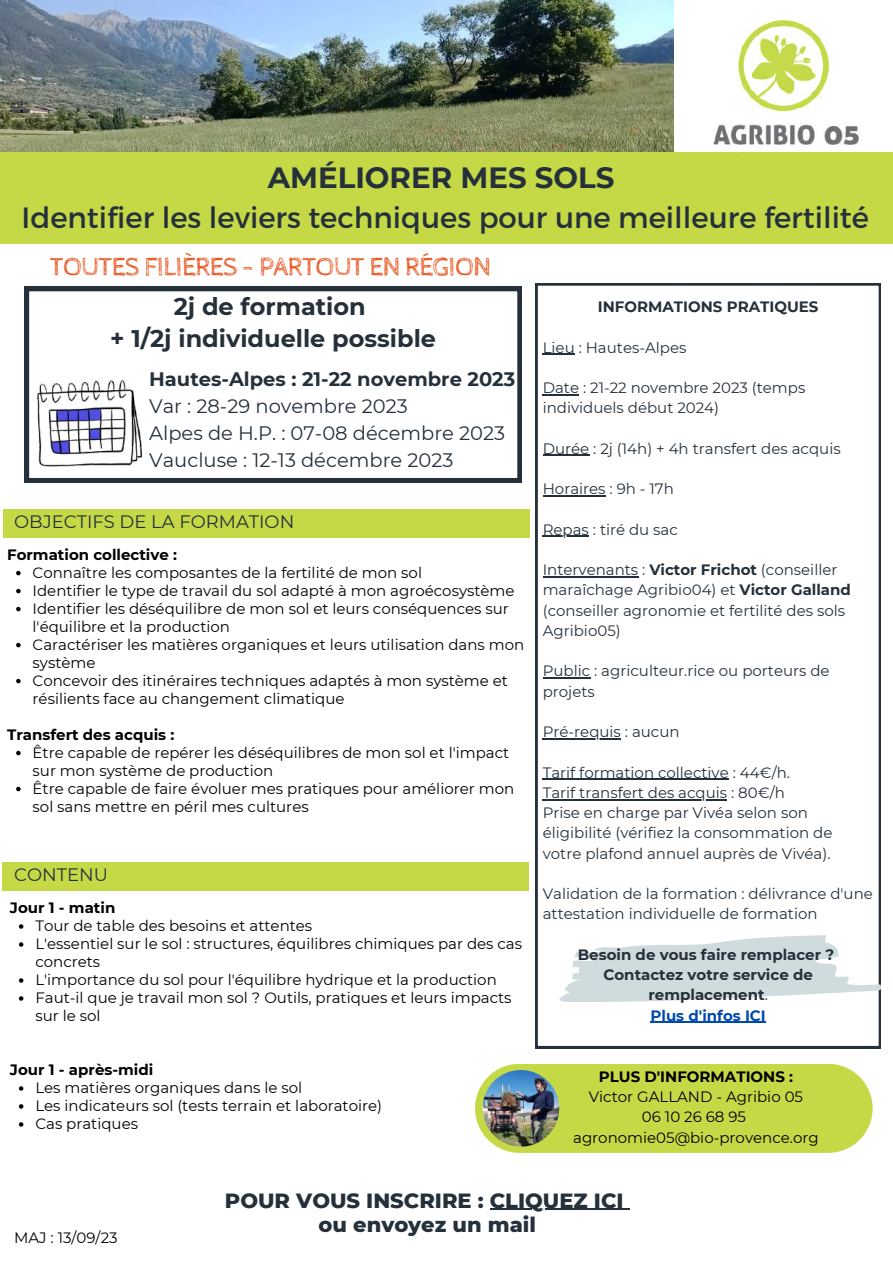
<style>
.page{position:relative;width:893px;height:1264px;background:#fff}
.page>*{position:absolute;margin:0;border:0;box-sizing:border-box;transform-origin:0 0}
.t1{font:29.25px "Montserrat";color:#25303b}
.t2{font:700 29.25px "Montserrat";color:#25303b}
.t3{font:26.1px "Cabin Sketch";letter-spacing:-.02em;color:#e9531b}
.t4{font:700 24px/32.5px "Montserrat";color:#25303b;text-align:center}
.t5{font:800 21px/24.8px "Montserrat";color:#25303b;text-align:center}
.t6{font:19.5px/27px "Montserrat";color:#25303b}
.t7{font:700 19.5px "Montserrat";color:#25303b}
.t8{font:18px "Montserrat";color:#25303b}
.t9{font:15px/18px "Montserrat";color:#000}
.t10{font:15px/20.2px "Montserrat";color:#25303b}
.t11{font:700 15px/20.2px "Montserrat";color:#25303b;text-align:center}
.t12{font:700 15px "Montserrat";color:#000}
.s1{font-weight:700}
.s2{font-weight:400}
.s3{color:#004aad}
</style>
<div class="page">
<img style="left:0;top:0;width:673px;height:152px">
<div style="left:0;top:152px;width:892px;height:91px;background:#c5d947"></div>
<svg style="left:535px;top:283px;width:345px;height:765px"></svg>
<svg style="left:557px;top:865px;width:324px;height:224px"></svg>
<div style="left:3px;top:509px;width:526px;height:28px;background:#c5d947"></div>
<div style="left:3px;top:861px;width:526px;height:29px;background:#c5d947"></div>
<img style="left:713px;top:20px;width:146px;height:125px">
<svg style="left:25px;top:287px;width:496px;height:195px"></svg>
<img style="left:32px;top:376px;width:113px;height:95px">
<hr style="left:542px;top:353px;width:32px;height:2px;background:#25303b">
<hr style="left:542px;top:394px;width:37px;height:1px;background:#25303b">
<hr style="left:542px;top:455px;width:47px;height:1px;background:#25303b">
<hr style="left:542px;top:495px;width:63px;height:1px;background:#25303b">
<hr style="left:542px;top:536px;width:47px;height:1px;background:#25303b">
<hr style="left:542px;top:576px;width:96px;height:1px;background:#25303b">
<hr style="left:542px;top:677px;width:48px;height:1px;background:#25303b">
<hr style="left:542px;top:738px;width:79px;height:1px;background:#25303b">
<hr style="left:542px;top:778px;width:186px;height:1px;background:#25303b">
<hr style="left:542px;top:799px;width:185px;height:1px;background:#25303b">
<hr style="left:650px;top:1021px;width:115px;height:1px;background:#004aad">
<svg style="left:16px;top:571px;width:5px;height:4px"></svg>
<svg style="left:16px;top:589px;width:5px;height:4px"></svg>
<svg style="left:16px;top:607px;width:5px;height:4px"></svg>
<svg style="left:16px;top:643px;width:5px;height:4px"></svg>
<svg style="left:16px;top:678px;width:5px;height:5px"></svg>
<svg style="left:16px;top:750px;width:5px;height:5px"></svg>
<svg style="left:16px;top:786px;width:5px;height:5px"></svg>
<svg style="left:19px;top:924px;width:4px;height:4px"></svg>
<svg style="left:19px;top:942px;width:4px;height:4px"></svg>
<svg style="left:19px;top:978px;width:4px;height:4px"></svg>
<svg style="left:19px;top:996px;width:4px;height:4px"></svg>
<svg style="left:19px;top:1086px;width:4px;height:4px"></svg>
<svg style="left:19px;top:1104px;width:4px;height:4px"></svg>
<svg style="left:19px;top:1122px;width:4px;height:4px"></svg>
<div style="left:475px;top:1063px;width:397px;height:89px;background:#c5d947;border-radius:45px"></div>
<img style="left:482px;top:1069px;width:77px;height:77px;border-radius:50%">
<hr style="left:490px;top:1208px;width:133px;height:1px;background:#25303b">
<h1 class="t2" style="left:268px;top:159px;width:348px">AMÉLIORER MES SOLS</h1>
<h1 class="t1" style="left:22px;top:199px;width:848px">Identifier les leviers techniques pour une meilleure fertilité</h1>
<h2 class="t3" style="left:50px;top:252px;width:442px">TOUTES FILIÈRES - PARTOUT EN RÉGION</h2>
<h3 class="t4" style="left:110px;top:290px;width:327px">2j de formation<br>+ 1/2j individuelle possible</h3>
<h3 class="t7" style="left:149px;top:367px;width:367px">Hautes-Alpes : 21-22 novembre 2023</h3>
<h3 class="t6" style="left:149px;top:393px;width:357px">Var : 28-29 novembre 2023<br>Alpes de H.P. : 07-08 décembre 2023<br>Vaucluse : 12-13 décembre 2023</h3>
<p class="t8" style="left:14px;top:510px;width:282px">OBJECTIFS DE LA FORMATION</p>
<p class="t12" style="left:7px;top:545px;width:171px">Formation collective :</p>
<p class="t9" style="left:33px;top:563px;width:493px">Connaître les composantes de la fertilité de mon sol<br>Identifier le type de travail du sol adapté à mon agroécosystème Identifier les déséquilibre de mon sol et leurs conséquences sur l'équilibre et la production<br>Caractériser les matières organiques et leurs utilisation dans mon système<br>Concevoir des itinéraires techniques adaptés à mon système et résilients face au changement climatique</p>
<p class="t9" style="left:33px;top:743px;width:483px">Être capable de repérer les déséquilibres de mon sol et l'impact sur mon système de production<br>Être capable de faire évoluer mes pratiques pour améliorer mon sol sans mettre en péril mes cultures</p>
<p class="t12" style="left:7px;top:725px;width:169px">Transfert des acquis :</p>
<p class="t8" style="left:14px;top:863px;width:95px">CONTENU</p>
<p class="t12" style="left:10px;top:898px;width:107px">Jour 1 - matin</p>
<p class="t9" style="left:35px;top:916px;width:488px">Tour de table des besoins et attentes<br>L'essentiel sur le sol : structures, équilibres chimiques par des cas concrets<br>L'importance du sol pour l'équilibre hydrique et la production Faut-il que je travail mon sol ? Outils, pratiques et leurs impacts sur le sol</p>
<p class="t11" style="left:598px;top:296px;width:222px">INFORMATIONS PRATIQUES</p>
<p class="t10" style="left:542px;top:337px;width:145px">Lieu : Hautes-Alpes</p>
<p class="t10" style="left:542px;top:377px;width:264px">Date : 21-22 novembre 2023 (temps individuels début 2024)</p>
<p class="t10" style="left:542px;top:438px;width:299px">Durée : 2j (14h) + 4h transfert des acquis</p>
<p class="t10" style="left:542px;top:478px;width:133px">Horaires : 9h - 17h</p>
<p class="t10" style="left:542px;top:519px;width:137px">Repas : tiré du sac</p>
<p class="t10" style="left:542px;top:559px;width:310px">Intervenants : <span class="s1">Victor Frichot</span> (conseiller maraîchage Agribio04) et <span class="s1">Victor Galland </span>(conseiller agronomie et fertilité des sols Agribio05)</p>
<p class="t10" style="left:542px;top:661px;width:288px">Public : agriculteur.rice ou porteurs de projets</p>
<p class="t10" style="left:542px;top:721px;width:138px">Pré-requis : aucun</p>
<p class="t10" style="left:542px;top:762px;width:291px">Tarif formation collective : 44€/h.<br>Tarif transfert des acquis : 80€/h<br>Prise en charge par Vivéa selon son éligibilité (vérifiez la consommation de votre plafond annuel auprès de Vivéa).</p>
<p class="t10" style="left:542px;top:883px;width:331px">Validation de la formation : délivrance d'une attestation individuelle de formation</p>
<p class="t11" style="left:577px;top:944px;width:258px">Besoin de vous faire remplacer ?<br>Contactez votre service de remplacement<span class="s2">.<br></span><span class="s3">Plus d'infos ICI</span></p>
<p class="t12" style="left:10px;top:1060px;width:145px">Jour 1 - après-midi</p>
<p class="t12" style="left:598px;top:1067px;width:196px">PLUS D'INFORMATIONS :</p>
<p class="t9" style="left:573px;top:1086px;width:247px;line-height:20.2px;text-align:center">Victor GALLAND - Agribio 05<br>06 10 26 68 95 agronomie05@bio-provence.org</p>
<p class="t9" style="left:35px;top:1078px;width:348px">Les matières organiques dans le sol<br>Les indicateurs sol (tests terrain et laboratoire)<br>Cas pratiques</p>
<p class="t9" style="left:14px;top:1228px;width:105px">MAJ : 13/09/23</p>
<h3 class="t5" style="left:225px;top:1187px;width:400px">POUR VOUS INSCRIRE : CLIQUEZ ICI ou envoyez un mail</h3>
</div>
